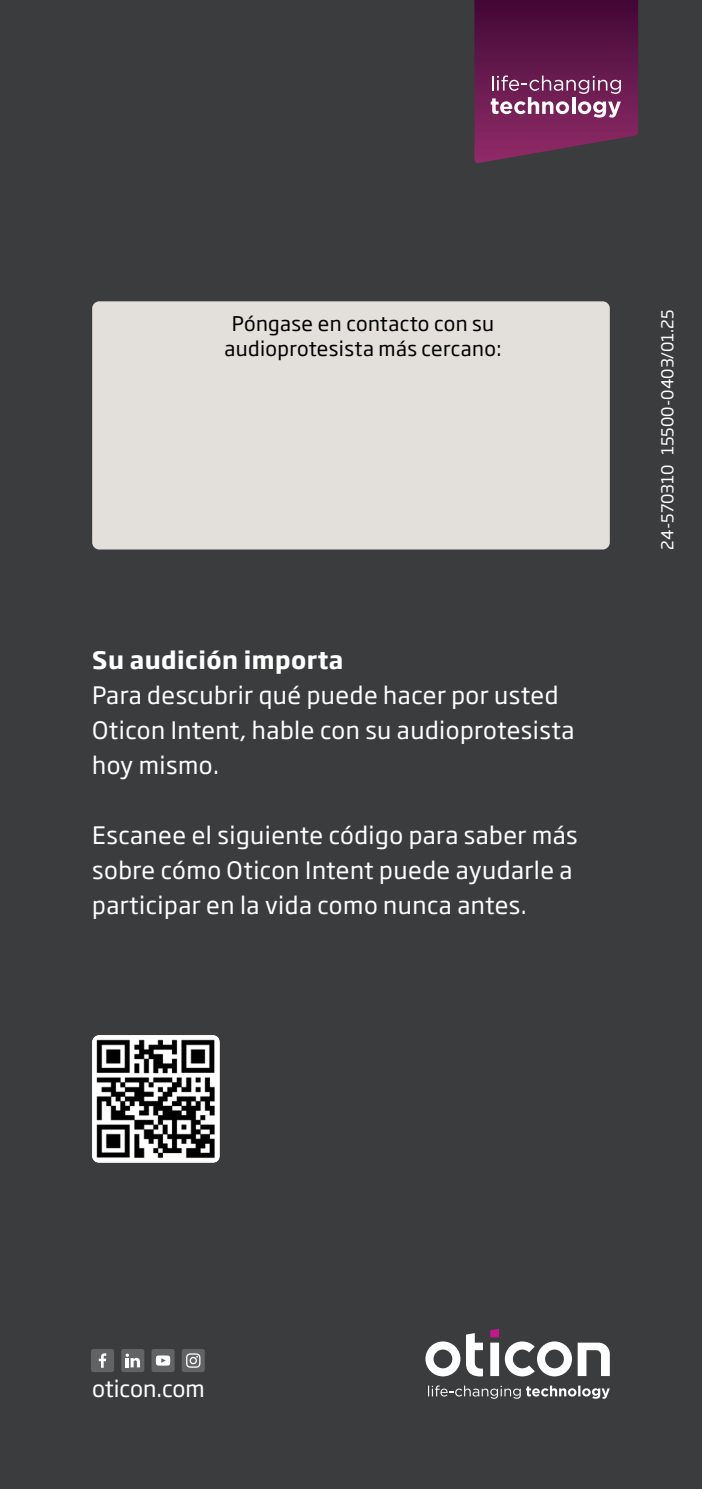
<style>
.page{position:relative;width:702px;height:1489px;background:#fff}
.page>*{position:absolute;margin:0;border:0;box-sizing:border-box;transform-origin:0 0}
.t1{font:23.75px/35px "Soho Gothic Pro";letter-spacing:.02em;color:#fff}
.t2{font:700 23.75px "Soho Gothic Pro";letter-spacing:.02em;color:#fff}
.t3{font:22.5px "Soho Gothic Pro";color:#fff}
.t4{font:20px/25px "Soho Gothic Pro";letter-spacing:.02em;color:#000;text-align:center}
.t5{font:16.25px "Soho Gothic Pro";color:#fff}
</style>
<div class="page">
<div style="left:0;top:0;width:702px;height:1488px;background:#3b3c3d"></div>
<div style="left:92px;top:301px;width:517px;height:248px;background:#e3dfdb;border-radius:7px"></div>
<svg style="left:474px;top:0;width:164px;height:163px;background:#6a2854"></svg>
<img style="left:92px;top:1035px;width:127px;height:126px">
<svg style="left:425px;top:1341px;width:35px;height:35px"></svg>
<svg style="left:466px;top:1333px;width:17px;height:43px"></svg>
<svg style="left:490px;top:1328px;width:9px;height:47px"></svg>
<svg style="left:505px;top:1341px;width:104px;height:35px"></svg>
<svg style="left:428px;top:1385px;width:92px;height:13px"></svg>
<svg style="left:526px;top:1385px;width:83px;height:13px"></svg>
<div style="left:151px;top:1348px;width:23px;height:23px;background:#626365;border-radius:2px"></div>
<svg style="left:156px;top:1355px;width:14px;height:10px"></svg>
<div style="left:121px;top:1348px;width:23px;height:23px;background:#626365;border-radius:2px"></div>
<svg style="left:126px;top:1353px;width:14px;height:14px"></svg>
<div style="left:91px;top:1348px;width:23px;height:23px;background:#626365;border-radius:2px"></div>
<svg style="left:99px;top:1353px;width:7px;height:14px"></svg>
<div style="left:182px;top:1348px;width:23px;height:23px;background:#626365;border-radius:2px"></div>
<svg style="left:186px;top:1353px;width:14px;height:14px"></svg>
<p class="t4" style="left:224px;top:310px;width:278px">Póngase en contacto con su audioprotesista más cercano:</p>
<p class="t5" style="left:655px;top:549px;width:241px;rotate:-90deg">24-570310 15500-0403/01.25</p>
<p class="t2" style="left:92px;top:641px;width:253px">Su audición importa</p>
<p class="t1" style="left:92px;top:676px;width:483px">Para descubrir qué puede hacer por usted<br>Oticon Intent, hable con su audioprotesista hoy mismo.</p>
<p class="t1" style="left:92px;top:816px;width:487px">Escanee el siguiente código para saber más sobre cómo Oticon Intent puede ayudarle a participar en la vida como nunca antes.</p>
<p class="t3" style="left:92px;top:1370px;width:114px">oticon.com</p>
</div>
